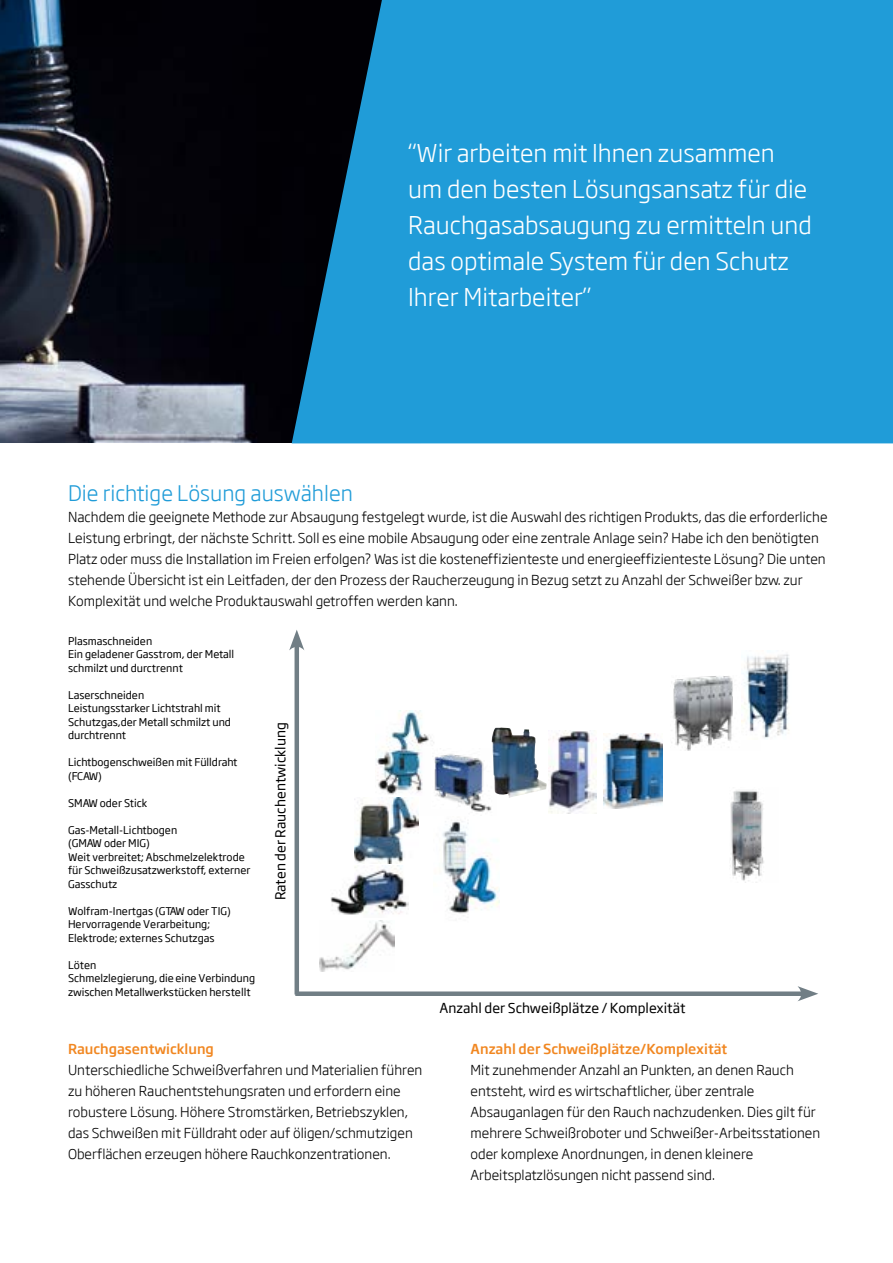
<style>
.page{position:relative;width:893px;height:1263px;background:#fff}
.page>*{position:absolute;margin:0;border:0;box-sizing:border-box;transform-origin:0 0}
.t1{font:300 24px/36px "Soho Gothic Pro";color:#fff}
.t2{font:300 21px "Soho Gothic Pro";color:#209cd8}
.t3{font:300 13.5px/21px "Soho Gothic Pro";color:#000}
.t4{font:13.5px "Soho Gothic Pro";color:#000}
.t5{font:500 13.5px "Soho Gothic Pro";color:#f18721}
.t6{font:10.5px/13.5px "Soho Gothic Pro";color:#000}
</style>
<div class="page">
<svg style="left:0;top:0;width:423px;height:444px"></svg>
<svg style="left:292px;top:0;width:601px;height:443px;fill:#209cd8"></svg>
<hr style="left:295px;top:642px;width:4px;height:352px;background:#717e85">
<svg style="left:289px;top:630px;width:15px;height:20px"></svg>
<div style="left:295px;top:991px;width:511px;height:5px;background:#717e85"></div>
<svg style="left:797px;top:986px;width:21px;height:15px"></svg>
<img style="left:671px;top:676px;width:71px;height:74px">
<img style="left:742px;top:654px;width:48px;height:84px">
<img style="left:730px;top:790px;width:34px;height:93px">
<img style="left:604px;top:733px;width:58px;height:75px">
<img style="left:376px;top:710px;width:65px;height:85px">
<img style="left:420px;top:749px;width:72px;height:63px">
<img style="left:331px;top:866px;width:78px;height:49px">
<img style="left:442px;top:821px;width:57px;height:93px">
<img style="left:549px;top:730px;width:47px;height:83px">
<img style="left:492px;top:727px;width:55px;height:71px">
<img style="left:355px;top:798px;width:63px;height:65px">
<img style="left:320px;top:920px;width:74px;height:52px">
<h1 class="t1" style="left:408px;top:133px;width:405px">“Wir arbeiten mit Ihnen zusammen um den besten Lösungsansatz für die<br>Rauchgasabsaugung zu ermitteln und das optimale System für den Schutz<br>Ihrer Mitarbeiter”</h1>
<h2 class="t2" style="left:68px;top:477px;width:286px">Die richtige Lösung auswählen</h2>
<p class="t3" style="left:68px;top:506px;width:761px">Nachdem die geeignete Methode zur Absaugung festgelegt wurde, ist die Auswahl des richtigen Produkts, das die erforderliche Leistung erbringt, der nächste Schritt. Soll es eine mobile Absaugung oder eine zentrale Anlage sein? Habe ich den benötigten Platz oder muss die Installation im Freien erfolgen? Was ist die kosteneffizienteste und energieeffizienteste Lösung? Die unten stehende Übersicht ist ein Leitfaden, der den Prozess der Raucherzeugung in Bezug setzt zu Anzahl der Schweißer bzw. zur Komplexität und welche Produktauswahl getroffen werden kann.</p>
<p class="t6" style="left:68px;top:634px;width:168px">Plasmaschneiden<br>Ein geladener Gasstrom, der Metall schmilzt und durctrennt</p>
<p class="t6" style="left:68px;top:688px;width:165px">Laserschneiden<br>Leistungsstarker Lichtstrahl mit<br>Schutzgas,der Metall schmilzt und durchtrennt</p>
<p class="t6" style="left:68px;top:755px;width:171px">Lichtbogenschweißen mit Fülldraht (FCAW)</p>
<p class="t6" style="left:68px;top:796px;width:81px">SMAW oder Stick</p>
<p class="t6" style="left:68px;top:823px;width:184px">Gas-Metall-Lichtbogen<br>(GMAW oder MIG)<br>Weit verbreitet; Abschmelzelektrode für Schweißzusatzwerkstoff, externer<br>Gasschutz</p>
<p class="t6" style="left:68px;top:904px;width:164px">Wolfram-Inertgas (GTAW oder TIG)<br>Hervorragende Verarbeitung;<br>Elektrode; externes Schutzgas</p>
<p class="t6" style="left:68px;top:958px;width:189px">Löten<br>Schmelzlegierung, die eine Verbindung zwischen Metallwerkstücken herstellt</p>
<p class="t4" style="left:270px;top:900px;width:179px;rotate:-90deg">Raten der Rauchentwicklung</p>
<p class="t5" style="left:68px;top:1039px;width:147px">Rauchgasentwicklung</p>
<p class="t3" style="left:68px;top:1059px;width:356px">Unterschiedliche Schweißverfahren und Materialien führen zu höheren Rauchentstehungsraten und erfordern eine robustere Lösung. Höhere Stromstärken, Betriebszyklen, das Schweißen mit Fülldraht oder auf öligen/schmutzigen Oberflächen erzeugen höhere Rauchkonzentrationen.</p>
<p class="t4" style="left:440px;top:998px;width:247px">Anzahl der Schweißplätze / Komplexität</p>
<p class="t5" style="left:471px;top:1038px;width:258px">Anzahl der Schweißplätze/Komplexität</p>
<p class="t3" style="left:471px;top:1059px;width:351px">Mit zunehmender Anzahl an Punkten, an denen Rauch entsteht, wird es wirtschaftlicher, über zentrale Absauganlagen für den Rauch nachzudenken. Dies gilt für mehrere Schweißroboter und Schweißer-Arbeitsstationen oder komplexe Anordnungen, in denen kleinere Arbeitsplatzlösungen nicht passend sind.</p>
</div>
